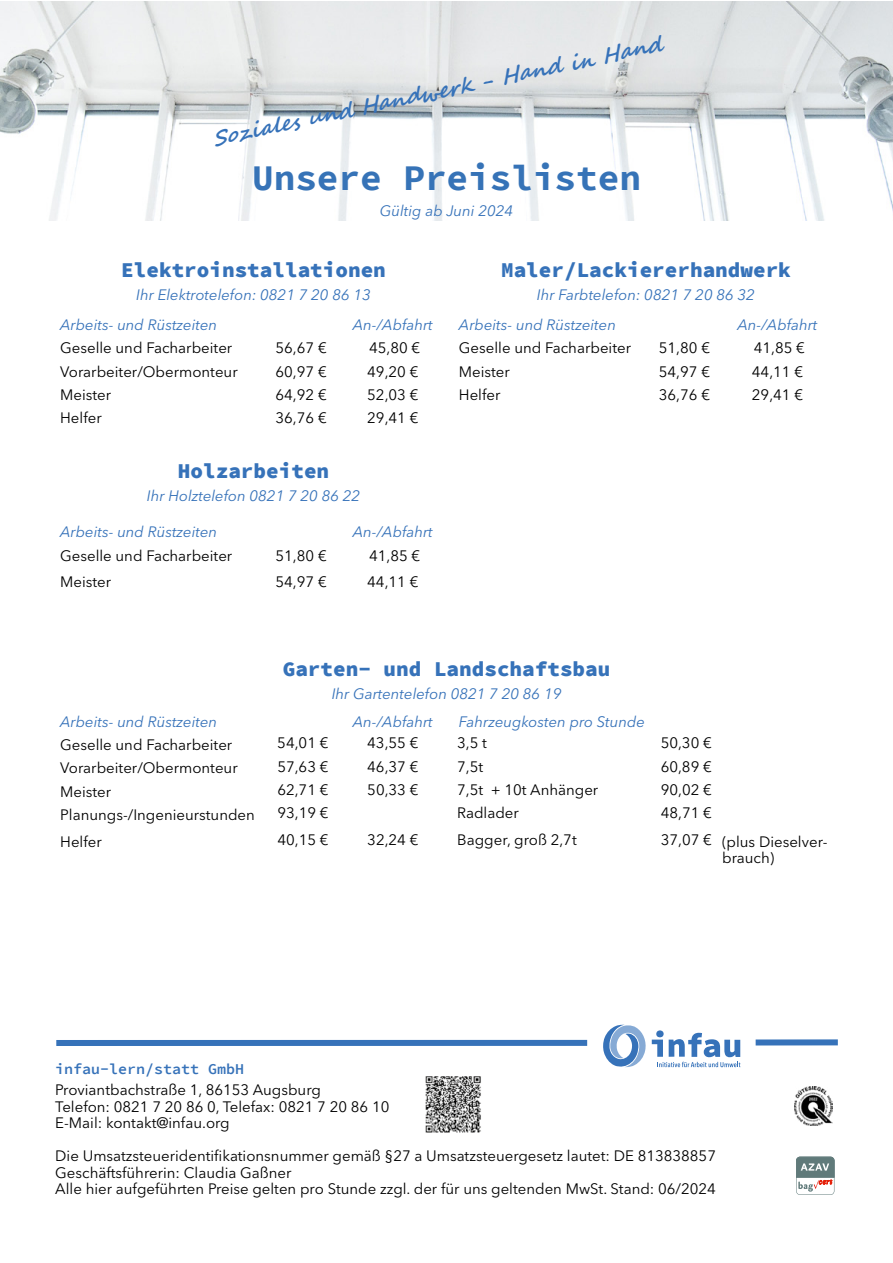
<style>
.page{position:relative;width:893px;height:1263px;background:#fff}
.page>*{position:absolute;margin:0;border:0;box-sizing:border-box;transform-origin:0 0}
.t1{font:700 36px "Source Code Pro";color:#3673b7}
.t2{font:900 21px "Source Code Pro";color:#3672b9}
.t3{font:italic 700 21px "Segoe Script";color:#3672b9}
.t4{font:15px/16.5px "Avenir Next LT Pro";color:#000}
.t5{font:italic 15px "Avenir Next LT Pro";color:#3672b9}
.t6{font:600 15px "Source Code Pro";color:#3672b9}
</style>
<div class="page">
<img style="left:0;top:1px;width:893px;height:219px">
<img style="left:425px;top:1076px;width:56px;height:57px">
<img style="left:794px;top:1086px;width:39px;height:39px">
<svg style="left:796px;top:1157px;width:38px;height:38px"></svg>
<div style="left:756px;top:1039px;width:82px;height:6px;background:#3672b9"></div>
<div style="left:56px;top:1040px;width:531px;height:6px;background:#3672b9"></div>
<svg style="left:603px;top:1025px;width:43px;height:42px"></svg>
<svg style="left:652px;top:1030px;width:88px;height:37px"></svg>
<h2 class="t3" style="left:210px;top:122px;width:459px;rotate:-12deg">Soziales und Handwerk - Hand in Hand</h2>
<h1 class="t1" style="left:252px;top:154px;width:390px">Unsere Preislisten</h1>
<p class="t5" style="left:380px;top:202px;width:135px">Gültig ab Juni 2024</p>
<h2 class="t2" style="left:121px;top:256px;width:266px">Elektroinstallationen</h2>
<h2 class="t2" style="left:501px;top:256px;width:291px">Maler/Lackiererhandwerk</h2>
<p class="t5" style="left:136px;top:286px;width:236px">Ihr Elektrotelefon: 0821 7 20 86 13</p>
<p class="t5" style="left:537px;top:286px;width:220px">Ihr Farbtelefon: 0821 7 20 86 32</p>
<p class="t5" style="left:60px;top:316px;width:159px">Arbeits- und Rüstzeiten</p>
<p class="t5" style="left:353px;top:316px;width:82px">An-/Abfahrt</p>
<p class="t5" style="left:459px;top:316px;width:159px">Arbeits- und Rüstzeiten</p>
<p class="t5" style="left:737px;top:316px;width:82px">An-/Abfahrt</p>
<p class="t4" style="left:60px;top:340px;width:174px">Geselle und Facharbeiter</p>
<p class="t4" style="left:276px;top:340px;width:53px">56,67 €</p>
<p class="t4" style="left:369px;top:340px;width:53px">45,80 €</p>
<p class="t4" style="left:459px;top:340px;width:174px">Geselle und Facharbeiter</p>
<p class="t4" style="left:659px;top:340px;width:53px">51,80 €</p>
<p class="t4" style="left:754px;top:340px;width:53px">41,85 €</p>
<p class="t4" style="left:60px;top:363px;width:179px">Vorarbeiter/Obermonteur</p>
<p class="t4" style="left:276px;top:363px;width:53px">60,97 €</p>
<p class="t4" style="left:367px;top:363px;width:53px">49,20 €</p>
<p class="t4" style="left:459px;top:363px;width:53px">Meister</p>
<p class="t4" style="left:659px;top:363px;width:53px">54,97 €</p>
<p class="t4" style="left:752px;top:363px;width:53px">44,11 €</p>
<p class="t4" style="left:60px;top:386px;width:53px">Meister</p>
<p class="t4" style="left:276px;top:386px;width:53px">64,92 €</p>
<p class="t4" style="left:367px;top:386px;width:53px">52,03 €</p>
<p class="t4" style="left:459px;top:386px;width:43px">Helfer</p>
<p class="t4" style="left:659px;top:386px;width:53px">36,76 €</p>
<p class="t4" style="left:752px;top:386px;width:53px">29,41 €</p>
<p class="t4" style="left:60px;top:410px;width:43px">Helfer</p>
<p class="t4" style="left:276px;top:410px;width:53px">36,76 €</p>
<p class="t4" style="left:367px;top:410px;width:53px">29,41 €</p>
<h2 class="t2" style="left:178px;top:457px;width:153px">Holzarbeiten</h2>
<p class="t5" style="left:147px;top:487px;width:215px">Ihr Holztelefon 0821 7 20 86 22</p>
<p class="t5" style="left:60px;top:523px;width:159px">Arbeits- und Rüstzeiten</p>
<p class="t5" style="left:353px;top:523px;width:82px">An-/Abfahrt</p>
<p class="t4" style="left:60px;top:547px;width:174px">Geselle und Facharbeiter</p>
<p class="t4" style="left:276px;top:547px;width:53px">51,80 €</p>
<p class="t4" style="left:369px;top:547px;width:53px">41,85 €</p>
<p class="t4" style="left:60px;top:574px;width:53px">Meister</p>
<p class="t4" style="left:276px;top:574px;width:53px">54,97 €</p>
<p class="t4" style="left:367px;top:574px;width:53px">44,11 €</p>
<h2 class="t2" style="left:283px;top:655px;width:329px">Garten- und Landschaftsbau</h2>
<p class="t5" style="left:332px;top:685px;width:231px">Ihr Gartentelefon 0821 7 20 86 19</p>
<p class="t5" style="left:60px;top:712px;width:159px">Arbeits- und Rüstzeiten</p>
<p class="t5" style="left:353px;top:712px;width:82px">An-/Abfahrt</p>
<p class="t5" style="left:459px;top:712px;width:187px">Fahrzeugkosten pro Stunde</p>
<p class="t4" style="left:60px;top:736px;width:174px">Geselle und Facharbeiter</p>
<p class="t4" style="left:277px;top:735px;width:53px">54,01 €</p>
<p class="t4" style="left:367px;top:735px;width:53px">43,55 €</p>
<p class="t4" style="left:457px;top:735px;width:31px">3,5 t</p>
<p class="t4" style="left:661px;top:735px;width:53px">50,30 €</p>
<p class="t4" style="left:60px;top:760px;width:179px">Vorarbeiter/Obermonteur</p>
<p class="t4" style="left:277px;top:758px;width:53px">57,63 €</p>
<p class="t4" style="left:367px;top:758px;width:53px">46,37 €</p>
<p class="t4" style="left:457px;top:758px;width:28px">7,5t</p>
<p class="t4" style="left:661px;top:758px;width:53px">60,89 €</p>
<p class="t4" style="left:60px;top:783px;width:53px">Meister</p>
<p class="t4" style="left:277px;top:781px;width:53px">62,71 €</p>
<p class="t4" style="left:367px;top:781px;width:53px">50,33 €</p>
<p class="t4" style="left:457px;top:781px;width:143px">7,5t + 10t Anhänger</p>
<p class="t4" style="left:661px;top:781px;width:53px">90,02 €</p>
<p class="t4" style="left:60px;top:806px;width:196px">Planungs-/Ingenieurstunden</p>
<p class="t4" style="left:277px;top:805px;width:53px">93,19 €</p>
<p class="t4" style="left:457px;top:805px;width:63px">Radlader</p>
<p class="t4" style="left:661px;top:805px;width:53px">48,71 €</p>
<p class="t4" style="left:60px;top:833px;width:43px">Helfer</p>
<p class="t4" style="left:277px;top:831px;width:53px">40,15 €</p>
<p class="t4" style="left:367px;top:831px;width:53px">32,24 €</p>
<p class="t4" style="left:457px;top:831px;width:121px">Bagger, groß 2,7t</p>
<p class="t4" style="left:661px;top:833px;width:168px;text-align:center">37,07 € (plus Dieselver&shy;brauch)</p>
<p class="t6" style="left:55px;top:1059px;width:191px">infau-lern/statt GmbH</p>
<p class="t4" style="left:55px;top:1081px;width:336px">Proviantbachstraße 1, 86153 Augsburg<br>Telefon: 0821 7 20 86 0, Telefax: 0821 7 20 86 10<br>E-Mail: kontakt@infau.org</p>
<p class="t4" style="left:55px;top:1147px;width:662px">Die Umsatzsteueridentifikationsnummer gemäß §27 a Umsatzsteuergesetz lautet: DE 813838857<br>Geschäftsführerin: Claudia Gaßner<br>Alle hier aufgeführten Preise gelten pro Stunde zzgl. der für uns geltenden MwSt. Stand: 06/2024</p>
</div>
